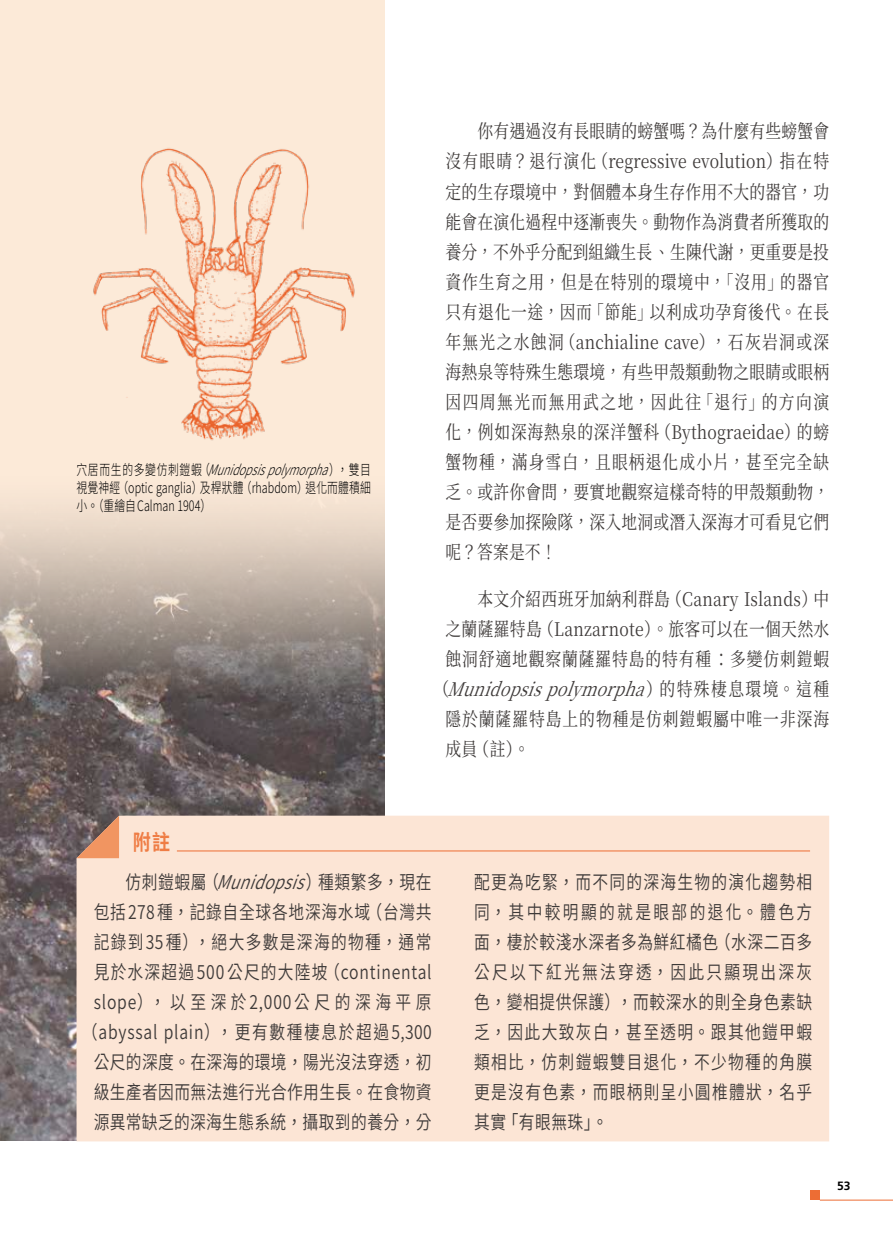
<style>
.page{position:relative;width:893px;height:1234px;background:#fff}
.page>*{position:absolute;margin:0;border:0;box-sizing:border-box;transform-origin:0 0}
.t1{font:700 21.6px "Source Han Sans TW";color:#ef7d45;scale:.83 1}
.t2{font:18.9px/30px "Source Han Serif TC";letter-spacing:.02em;color:#3e3a39;text-align:justify;scale:.83 1}
.t3{font:18.9px/30px "Source Han Sans TW";letter-spacing:.05em;color:#3e3a39;text-align:right;scale:.83 1}
.t4{font:18.9px "Source Han Serif TC";letter-spacing:.06em;color:#3e3a39;scale:.83 1}
.t5{font:italic 18.9px "Source Han Serif TC";color:#3e3a39;scale:.83 1}
.t6{font:300 14.4px/18px "Source Han Sans TW";color:#000;text-align:justify;scale:.75 1}
.t7{font:700 12px "Frutiger LT Com";color:#000}
.s1{font-style:italic}
.s2{font-style:normal}
</style>
<div class="page">
<hr style="left:820px;top:1199px;width:73px;height:1px;background:#ed6d34">
<div style="left:810px;top:1190px;width:10px;height:9px;background:#ed6d34"></div>
<div style="left:0;top:0;width:384px;height:529px;background:#fcead8"></div>
<img style="left:0;top:732px;width:384px;height:408px">
<svg style="left:0;top:509px;width:384px;height:223px;background:#a49890"></svg>
<img style="left:93px;top:148px;width:262px;height:293px">
<div style="left:77px;top:815px;width:752px;height:326px;background:#fce5d5"></div>
<svg style="left:77px;top:815px;width:42px;height:43px;background:#ad7a61"></svg>
<hr style="left:177px;top:850px;width:633px;height:1px;background:#ed6d34">
<p class="t6" style="left:77px;top:461px;width:394px">穴居而生的多變仿刺鎧蝦（ <span class="s1">Munidopsispolymorpha</span> ），雙目視覺神經（optic ganglia）及桿狀體（rhabdom）退化而體積細小。（重繪自 Calman 1904）</p>
<p class="t1" style="left:133px;top:829px;width:47px">附註</p>
<p class="t2" style="left:445px;top:117px;width:464px;text-indent:32px">你有遇過沒有長眼睛的螃蟹嗎？為什麼有些螃蟹會沒有眼晴？退行演化（regressive evolution）指在特定的生存環境中，對個體本身生存作用不大的器官，功能會在演化過程中逐漸喪失。動物作為消費者所獲取的養分，不外乎分配到組織生長、生陳代謝，更重要是投資作生育之用，但是在特別的環境中，「沒用」的器官只有退化一途，因而「節能」以利成功孕育後代。在長年無光之水蝕洞（anchialine cave），石灰岩洞或深海熱泉等特殊生態環境，有些甲殼類動物之眼睛或眼柄因四周無光而無用武之地，因此往「退行」的方向演化，例如深海熱泉的深洋蟹科（Bythograeidae）的螃蟹物種，滿身雪白，且眼柄退化成小片，甚至完全缺乏。或許你會問，要實地觀察這樣奇特的甲殼類動物，是否要參加探險隊，深入地洞或潛入深海才可看見它們呢？答案是不！</p>
<p class="t2" style="left:477px;top:584px;width:425px">本文介紹西班牙加納利群島（Canary Islands）中</p>
<p class="t2" style="left:445px;top:614px;width:464px">之蘭薩羅特島（Lanzarnote）。旅客可以在一個天然水</p>
<p class="t4" style="left:445px;top:648px;width:464px">蝕洞舒適地觀察蘭薩羅特島的特有種 ：多變仿刺鎧蝦</p>
<p class="t5" style="left:434px;top:678px;width:478px"><span class="s2">（</span> Munidopsispolymorpha <span class="s2">）的特殊棲息環境。這種</span></p>
<p class="t4" style="left:445px;top:708px;width:464px">隱於蘭薩羅特島上的物種是仿刺鎧蝦屬中唯一非深海</p>
<p class="t2" style="left:445px;top:734px;width:103px">成員（註）。</p>
<p class="t3" style="left:82px;top:867px;width:423px">仿刺鎧蝦屬（<span class="s1">Munidopsis</span>）種類繁多，現在<br>包括278種，記錄自全球各地深海水域（台灣共記錄到35種），絕大多數是深海的物種，通常見於水深超過 500 公尺的大陸坡（continental slope），以至深於2,000公尺的深海平原（abyssal plain），更有數種棲息於超過5,300公尺的深度。在深海的環境，陽光沒法穿透，初級生產者因而無法進行光合作用生長。在食物資源異常缺乏的深海生態系統，攝取到的養分，分</p>
<p class="t3" style="left:474px;top:866px;width:409px;text-align:justify">配更為吃緊，而不同的深海生物的演化趨勢相同，其中較明顯的就是眼部的退化。體色方面，棲於較淺水深者多為鮮紅橘色（水深二百多公尺以下紅光無法穿透，因此只顯現出深灰色，變相提供保護），而較深水的則全身色素缺乏，因此大致灰白，甚至透明。跟其他鎧甲蝦類相比，仿刺鎧蝦雙目退化，不少物種的角膜更是沒有色素，而眼柄則呈小圓椎體狀，名乎其實「有眼無珠」。</p>
<p class="t7" style="left:837px;top:1178px;width:15px">53</p>
</div>
